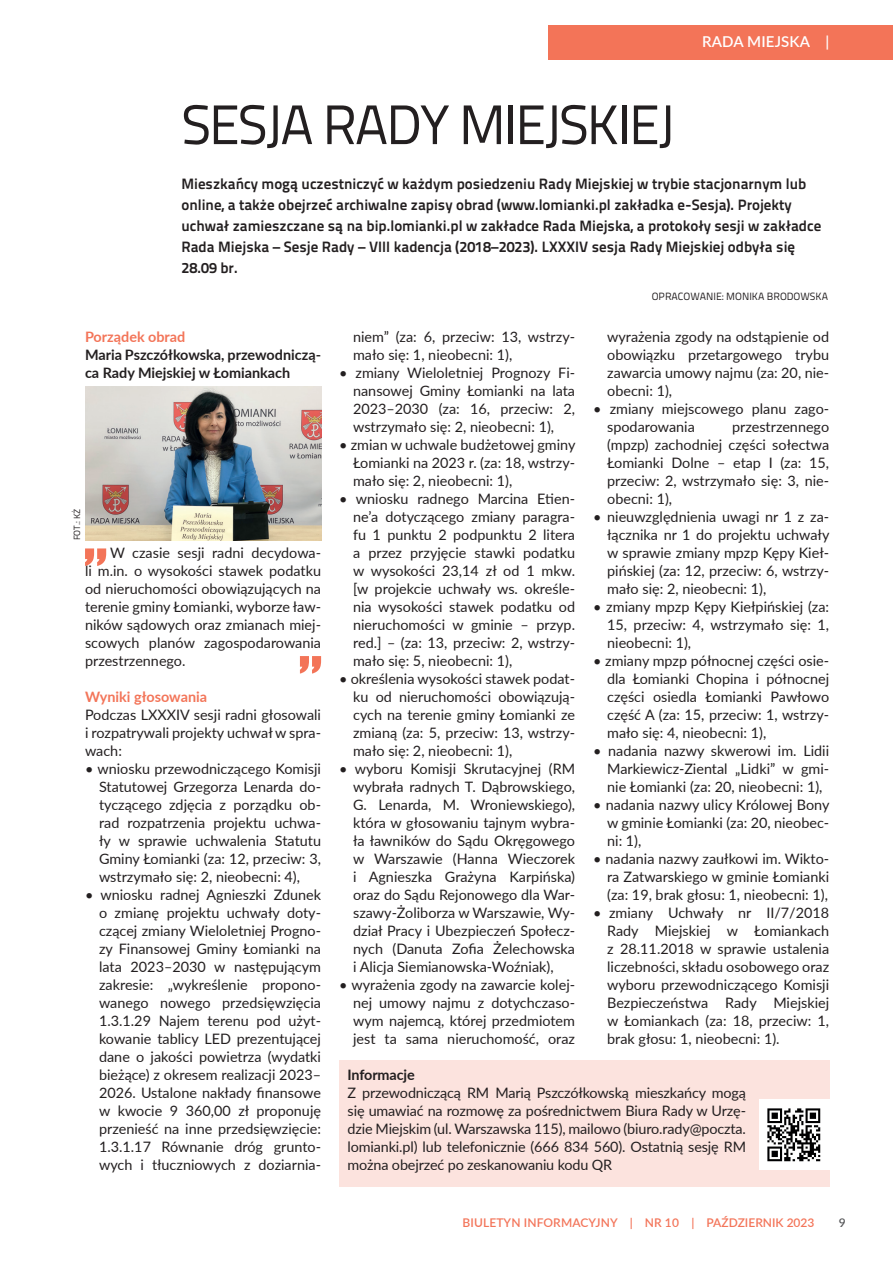
<style>
.page{position:relative;width:893px;height:1263px;background:#fff}
.page>*{position:absolute;margin:0;border:0;box-sizing:border-box;transform-origin:0 0}
.t1{font:55.5px "Titillium Text 22 L";letter-spacing:-.04em;color:#231f20}
.t2{font:700 15px/21px "Titillium Text 22 L";color:#231f20}
.t3{font:600 15px "Lato";letter-spacing:.01em;color:#fff}
.t4{font:14.4px/18px "Lato";color:#231f20;text-align:justify}
.t5{font:700 14.4px/18px "Lato";color:#231f20}
.t6{font:700 14.4px "Lato";color:#f37559}
.t7{font:600 12px "Lato";letter-spacing:.01em;color:#f3755a}
.t8{font:600 12px "Lato";color:#57585a}
.t9{font:10.5px "Titillium Text 22 L";color:#231f20}
.t10{font:9px "Titillium Text 22 L";color:#231f20}
</style>
<div class="page">
<div style="left:549px;top:26px;width:344px;height:34px;background:#f37458"></div>
<div style="left:339px;top:1061px;width:490px;height:126px;background:#fce3de"></div>
<img style="left:85px;top:387px;width:236px;height:153px">
<svg style="left:85px;top:548px;width:21px;height:18px"></svg>
<svg style="left:300px;top:656px;width:21px;height:17px"></svg>
<img style="left:760px;top:1100px;width:69px;height:69px">
<h1 class="t1" style="left:181px;top:84px;width:495px">SESJA RADY MIEJSKIEJ</h1>
<p class="t3" style="left:702px;top:31px;width:129px">RADA MIEJSKA |</p>
<p class="t2" style="left:181px;top:172px;width:641px">Mieszkańcy mogą uczestniczyć w każdym posiedzeniu Rady Miejskiej w trybie stacjonarnym lub online, a także obejrzeć archiwalne zapisy obrad (www.lomianki.pl zakładka e-Sesja). Projekty uchwał zamieszczane są na bip.lomianki.pl w zakładce Rada Miejska, a protokoły sesji w zakładce Rada Miejska – Sesje Rady – VIII kadencja (2018–2023). LXXXIV sesja Rady Miejskiej odbyła się 28.09 br.</p>
<p class="t6" style="left:85px;top:326px;width:102px">Porządek obrad</p>
<p class="t5" style="left:85px;top:345px;width:238px">Maria Pszczółkowska, przewodniczą&shy;ca Rady Miejskiej w Łomiankach</p>
<p class="t10" style="left:70px;top:540px;width:33px;rotate:-90deg">FOT.: KŻ</p>
<p class="t4" style="left:85px;top:543px;width:238px;text-indent:25px">W czasie sesji radni decydowa&shy;li m.in. o wysokości stawek podatku od nieruchomości obowiązujących na terenie gminy Łomianki, wyborze ław&shy;ników sądowych oraz zmianach miej&shy;scowych planów zagospodarowania przestrzennego.</p>
<p class="t6" style="left:85px;top:686px;width:124px">Wyniki głosowania</p>
<p class="t4" style="left:85px;top:705px;width:238px">Podczas LXXXIV sesji radni głosowali i rozpatrywali projekty uchwał w spra&shy;wach:</p>
<p class="t4" style="left:99px;top:759px;width:223px;text-indent:-14px">• wniosku przewodniczącego Komisji Statutowej Grzegorza Lenarda do&shy;tyczącego zdjęcia z porządku ob&shy;rad rozpatrzenia projektu uchwa&shy;ły w sprawie uchwalenia Statutu Gminy Łomianki (za: 12, przeciw: 3, wstrzymało się: 2, nieobecni: 4),</p>
<p class="t4" style="left:99px;top:885px;width:223px;text-indent:-14px">• wniosku radnej Agnieszki Zdunek o zmianę projektu uchwały doty&shy;czącej zmiany Wieloletniej Progno&shy;zy Finansowej Gminy Łomianki na lata 2023–2030 w następującym zakresie: „wykreślenie propono&shy;wanego nowego przedsięwzięcia 1.3.1.29 Najem terenu pod użyt&shy;kowanie tablicy LED prezentującej dane o jakości powietrza (wydatki bieżące) z okresem realizacji 2023– 2026. Ustalone nakłady finansowe w kwocie 9 360,00 zł proponuję przenieść na inne przedsięwzięcie:<br>1.3.1.17 Równanie dróg grunto&shy;wych i tłuczniowych z doziarnia-</p>
<p class="t4" style="left:353px;top:327px;width:223px">niem” (za: 6, przeciw: 13, wstrzy&shy;mało się: 1, nieobecni: 1),</p>
<p class="t4" style="left:353px;top:363px;width:223px;text-indent:-14px">• zmiany Wieloletniej Prognozy Fi&shy;nansowej Gminy Łomianki na lata 2023–2030 (za: 16, przeciw: 2, wstrzymało się: 2, nieobecni: 1),</p>
<p class="t4" style="left:353px;top:435px;width:224px;text-indent:-14px">• zmian w uchwale budżetowej gminy Łomianki na 2023 r. (za: 18, wstrzy&shy;mało się: 2, nieobecni: 1),</p>
<p class="t4" style="left:353px;top:489px;width:223px;text-indent:-14px">• wniosku radnego Marcina Etien&shy;ne’a dotyczącego zmiany paragra&shy;fu 1 punktu 2 podpunktu 2 litera a przez przyjęcie stawki podatku w wysokości 23,14 zł od 1 mkw. [w projekcie uchwały ws. określe&shy;nia wysokości stawek podatku od nieruchomości w gminie – przyp. red.] – (za: 13, przeciw: 2, wstrzy&shy;mało się: 5, nieobecni: 1),</p>
<p class="t4" style="left:353px;top:669px;width:223px;text-indent:-14px">• określenia wysokości stawek podat&shy;ku od nieruchomości obowiązują&shy;cych na terenie gminy Łomianki ze zmianą (za: 5, przeciw: 13, wstrzy&shy;mało się: 2, nieobecni: 1),</p>
<p class="t4" style="left:353px;top:759px;width:223px;text-indent:-14px">• wyboru Komisji Skrutacyjnej (RM wybrała radnych T. Dąbrowskiego, G. Lenarda, M. Wroniewskiego), która w głosowaniu tajnym wybra&shy;ła ławników do Sądu Okręgowego w Warszawie (Hanna Wieczorek i Agnieszka Grażyna Karpińska) oraz do Sądu Rejonowego dla War&shy;szawy-Żoliborza w Warszawie, Wy&shy;dział Pracy i Ubezpieczeń Społecz&shy;nych (Danuta Zofia Żelechowska i Alicja Siemianowska-Woźniak),</p>
<p class="t4" style="left:353px;top:975px;width:223px;text-indent:-14px">• wyrażenia zgody na zawarcie kolej&shy;nej umowy najmu z dotychczaso&shy;wym najemcą, której przedmiotem jest ta sama nieruchomość, oraz</p>
<p class="t9" style="left:652px;top:288px;width:178px">OPRACOWANIE: MONIKA BRODOWSKA</p>
<p class="t4" style="left:607px;top:327px;width:223px">wyrażenia zgody na odstąpienie od obowiązku przetargowego trybu zawarcia umowy najmu (za: 20, nie&shy;obecni: 1),</p>
<p class="t4" style="left:607px;top:399px;width:223px;text-indent:-14px">• zmiany miejscowego planu zago&shy;spodarowania</p>
<p class="t4" style="left:607px;top:417px;width:223px;text-indent:125px">przestrzennego (mpzp) zachodniej części sołectwa Łomianki Dolne – etap I (za: 15, przeciw: 2, wstrzymało się: 3, nie&shy;obecni: 1),</p>
<p class="t4" style="left:607px;top:507px;width:224px;text-indent:-14px">• nieuwzględnienia uwagi nr 1 z za&shy;łącznika nr 1 do projektu uchwały w sprawie zmiany mpzp Kępy Kieł&shy;pińskiej (za: 12, przeciw: 6, wstrzy&shy;mało się: 2, nieobecni: 1),</p>
<p class="t4" style="left:607px;top:597px;width:223px;text-indent:-14px">• zmiany mpzp Kępy Kiełpińskiej (za:<br>15, przeciw: 4, wstrzymało się: 1, nieobecni: 1),</p>
<p class="t4" style="left:607px;top:651px;width:223px;text-indent:-14px">• zmiany mpzp północnej części osie&shy;dla Łomianki Chopina i północnej części osiedla Łomianki Pawłowo część A (za: 15, przeciw: 1, wstrzy&shy;mało się: 4, nieobecni: 1),</p>
<p class="t4" style="left:607px;top:741px;width:223px;text-indent:-14px">• nadania nazwy skwerowi im. Lidii Markiewicz-Ziental „Lidki” w gmi&shy;nie Łomianki (za: 20, nieobecni: 1),</p>
<p class="t4" style="left:607px;top:795px;width:224px;text-indent:-14px">• nadania nazwy ulicy Królowej Bony w gminie Łomianki (za: 20, nieobec&shy;ni: 1),</p>
<p class="t4" style="left:607px;top:849px;width:223px;text-indent:-14px">• nadania nazwy zaułkowi im. Wikto&shy;ra Zatwarskiego w gminie Łomianki (za: 19, brak głosu: 1, nieobecni: 1),</p>
<p class="t4" style="left:607px;top:903px;width:223px;text-indent:-14px">• zmiany Uchwały nr II/7/2018<br>Rady Miejskiej w Łomiankach z 28.11.2018 w sprawie ustalenia liczebności, składu osobowego oraz wyboru przewodniczącego Komisji Bezpieczeństwa Rady Miejskiej w Łomiankach (za: 18, przeciw: 1, brak głosu: 1, nieobecni: 1).</p>
<p class="t5" style="left:348px;top:1065px;width:69px">Informacje</p>
<p class="t4" style="left:348px;top:1083px;width:400px">Z przewodniczącą RM Marią Pszczółkowską mieszkańcy mogą się umawiać na rozmowę za pośrednictwem Biura Rady w Urzę&shy;dzie Miejskim (ul. Warszawska 115), mailowo (biuro.rady@poczta. lomianki.pl) lub telefonicznie (666 834 560). Ostatnią sesję RM można obejrzeć po zeskanowaniu kodu QR</p>
<p class="t7" style="left:462px;top:1213px;width:353px">BIULETYN INFORMACYJNY | NR 10 | PAŹDZIERNIK 2023</p>
<p class="t8" style="left:839px;top:1213px;width:8px">9</p>
</div>
